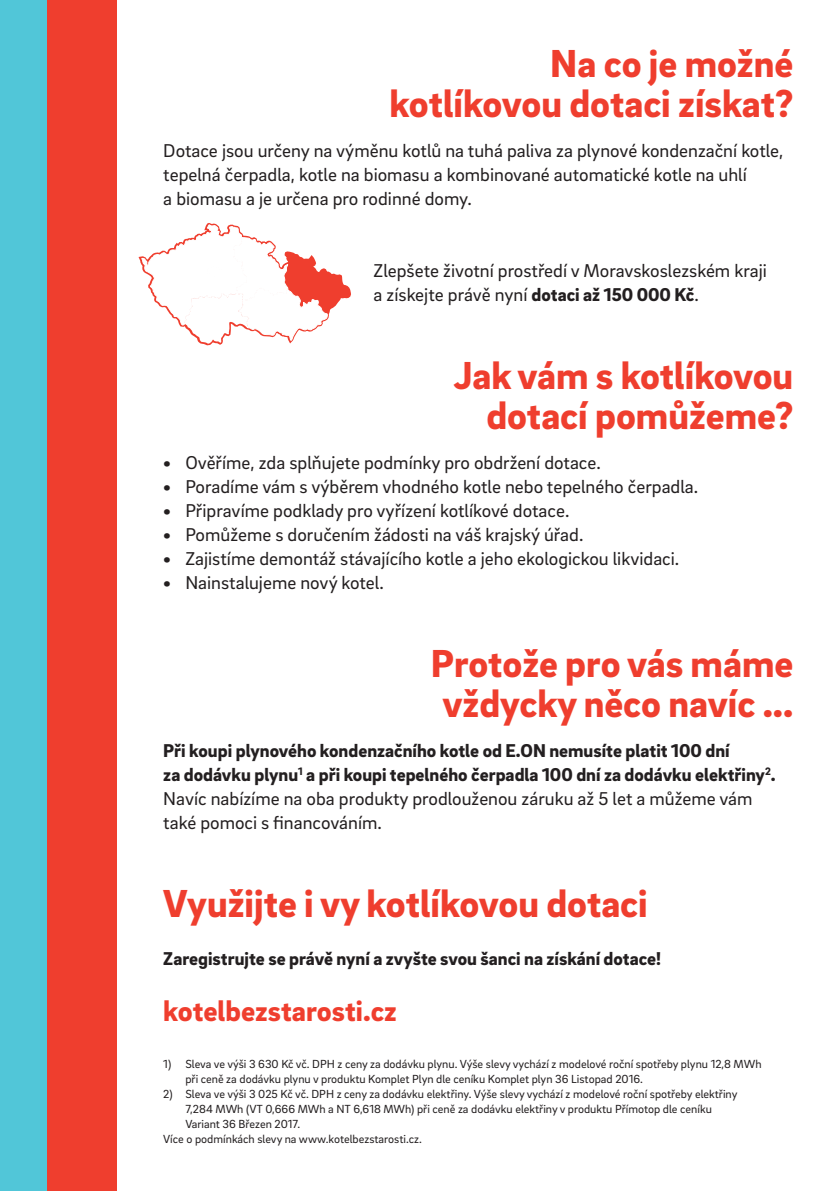
<style>
.page{position:relative;width:840px;height:1191px;background:#fff}
.page>*{position:absolute;margin:0;border:0;box-sizing:border-box;transform-origin:0 0}
.t1{font:900 40px/40px "EON Brix Sans";color:#ef3e2e;text-align:right}
.t2{font:900 30px "EON Brix Sans";color:#ef3e2e}
.t3{font:19px/24px "EON Brix Sans";color:#231f20}
.t4{font:900 19px/24px "EON Brix Sans";color:#231f20}
.t5{font:12px/15px "EON Brix Sans";color:#231f20}
.s1{font-weight:900}
.s2{font-weight:400}
</style>
<div class="page">
<div style="left:23px;top:0;width:94px;height:1191px;background:#ef3e2e"></div>
<div style="left:0;top:0;width:47px;height:1191px;background:#51c6d8"></div>
<svg style="left:140px;top:224px;width:211px;height:120px"></svg>
<p class="t1" style="left:389px;top:42px;width:405px">Na co je možné kotlíkovou dotaci získat?</p>
<p class="t3" style="left:163px;top:138px;width:621px">Dotace jsou určeny na výměnu kotlů na tuhá paliva za plynové kondenzační kotle, tepelná čerpadla, kotle na biomasu a kombinované automatické kotle na uhlí<br>a biomasu a je určena pro rodinné domy.</p>
<p class="t3" style="left:373px;top:258px;width:394px">Zlepšete životní prostředí v Moravskoslezském kraji a získejte právě nyní <span class="s1">dotaci až 150 000 Kč</span>.</p>
<p class="t1" style="left:453px;top:354px;width:341px">Jak vám s kotlíkovou dotací pomůžeme?</p>
<p class="t3" style="left:163px;top:450px;width:439px"><span class="s1">•</span> Ověříme, zda splňujete podmínky pro obdržení dotace.</p>
<p class="t3" style="left:163px;top:474px;width:536px"><span class="s1">•</span> Poradíme vám s výběrem vhodného kotle nebo tepelného čerpadla.</p>
<p class="t3" style="left:163px;top:498px;width:407px"><span class="s1">•</span> Připravíme podklady pro vyřízení kotlíkové dotace.</p>
<p class="t3" style="left:163px;top:522px;width:421px"><span class="s1">•</span> Pomůžeme s doručením žádosti na váš krajský úřad.</p>
<p class="t3" style="left:163px;top:546px;width:517px"><span class="s1">•</span> Zajistíme demontáž stávajícího kotle a jeho ekologickou likvidaci.</p>
<p class="t3" style="left:163px;top:570px;width:222px"><span class="s1">•</span> Nainstalujeme nový kotel.</p>
<p class="t1" style="left:430px;top:642px;width:363px;text-align:left">Protože pro vás máme vždycky něco navíc ...</p>
<p class="t4" style="left:163px;top:738px;width:613px">Při koupi plynového kondenzačního kotle od E.ON nemusíte platit 100 dní<br>za dodávku plynu<sup>1</sup> a při koupi tepelného čerpadla 100 dní za dodávku elektřiny<sup>2</sup>.<br><span class="s2">Navíc nabízíme na oba produkty prodlouženou záruku až 5 let a můžeme vám také pomoci s financováním.</span></p>
<p class="t1" style="left:163px;top:882px;width:485px">Využijte i vy kotlíkovou dotaci</p>
<p class="t4" style="left:163px;top:946px;width:499px">Zaregistrujte se právě nyní a zvyšte svou šanci na získání dotace!</p>
<p class="t2" style="left:163px;top:991px;width:235px">kotelbezstarosti.cz</p>
<p class="t5" style="left:185px;top:1055px;width:577px;text-indent:-22px">1) Sleva ve výši 3 630 Kč vč. DPH z ceny za dodávku plynu. Výše slevy vychází z modelové roční spotřeby plynu 12,8 MWh při ceně za dodávku plynu v produktu Komplet Plyn dle ceníku Komplet plyn 36 Listopad 2016.</p>
<p class="t5" style="left:163px;top:1085px;width:575px">2) Sleva ve výši 3 025 Kč vč. DPH z ceny za dodávku elektřiny. Výše slevy vychází z modelové roční spotřeby elektřiny</p>
<p class="t5" style="left:185px;top:1100px;width:527px">7,284 MWh (VT 0,666 MWh a NT 6,618 MWh) při ceně za dodávku elektřiny v produktu Přímotop dle ceníku</p>
<p class="t5" style="left:185px;top:1115px;width:116px">Variant 36 Březen 2017.</p>
<p class="t5" style="left:163px;top:1130px;width:260px">Více o podmínkách slevy na www.kotelbezstarosti.cz.</p>
</div>
